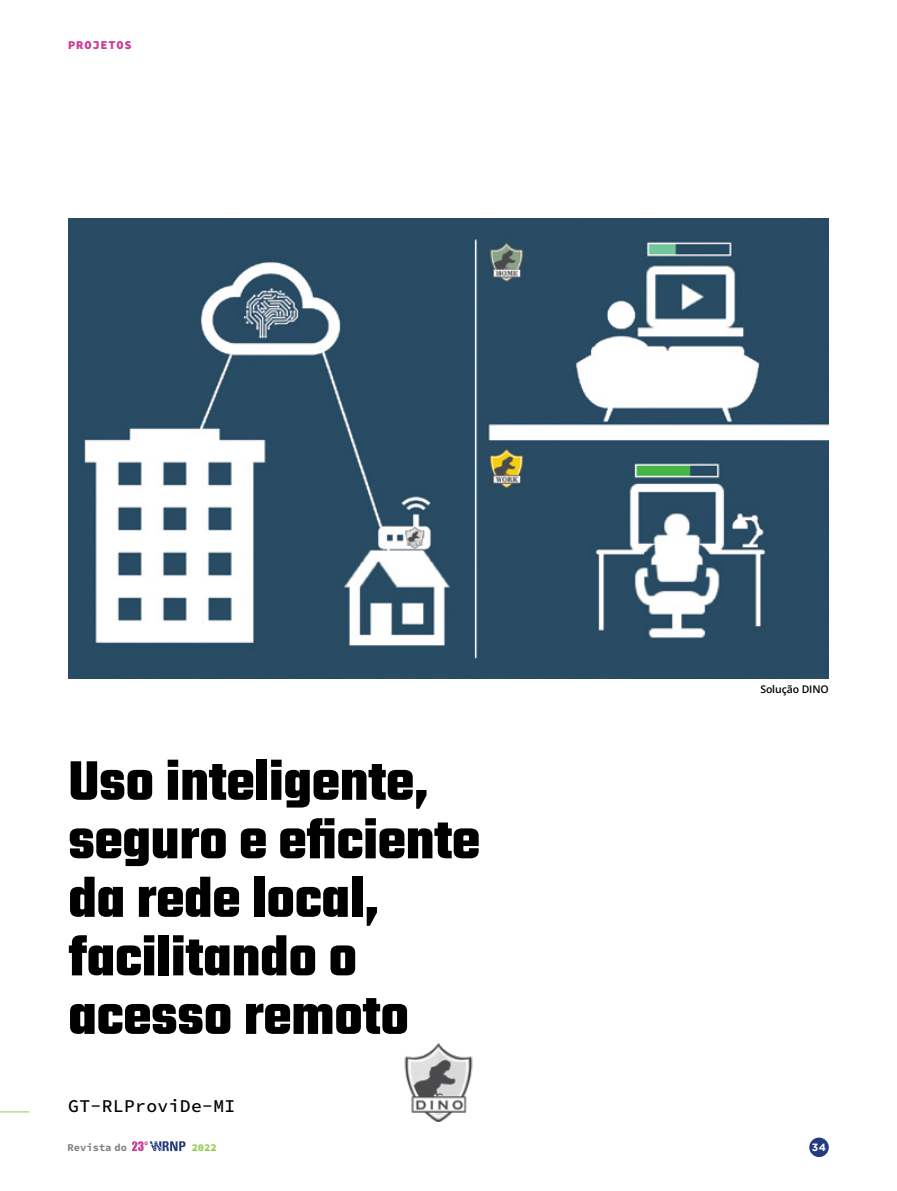
<style>
.page{position:relative;width:897px;height:1191px;background:#fff}
.page>*{position:absolute;margin:0;border:0;box-sizing:border-box;transform-origin:0 0}
.t1{font:700 60px/58.5px "Teko";letter-spacing:-.005em;color:#000}
.t2{font:500 18px "Source Code Pro";letter-spacing:.02em;color:#000}
.t3{font:900 12px "Source Code Pro";letter-spacing:.07em;color:#c63d96}
.t4{font:600 10.5px "Open Sans";letter-spacing:-.01em;color:#000}
.t5{font:700 10.5px "Source Code Pro";color:#808285}
.t6{font:900 10.5px "Source Code Pro";color:#98cb55}
.t7{font:700 10.5px "Gotham";color:#fff}
</style>
<div class="page">
<div style="left:809px;top:1137px;width:20px;height:20px;background:#253b80;border-radius:50%"></div>
<svg style="left:132px;top:1141px;width:54px;height:10px"></svg>
<img style="left:68px;top:219px;width:761px;height:459px">
<img style="left:404px;top:1043px;width:69px;height:78px">
<svg style="left:0;top:1111px;width:29px;height:1px"></svg>
<p class="t3" style="left:68px;top:36px;width:65px">PROJETOS</p>
<p class="t1" style="left:68px;top:756px;width:413px">Uso inteligente, seguro e eficiente da rede local, facilitando o acesso remoto</p>
<p class="t2" style="left:68px;top:1092px;width:169px">GT-RLProviDe-MI</p>
<p class="t4" style="left:760px;top:681px;width:70px">Solução DINO</p>
<p class="t5" style="left:68px;top:1139px;width:61px">Revista do</p>
<p class="t6" style="left:192px;top:1139px;width:27px">2022</p>
<p class="t7" style="left:812px;top:1141px;width:16px">34</p>
</div>
